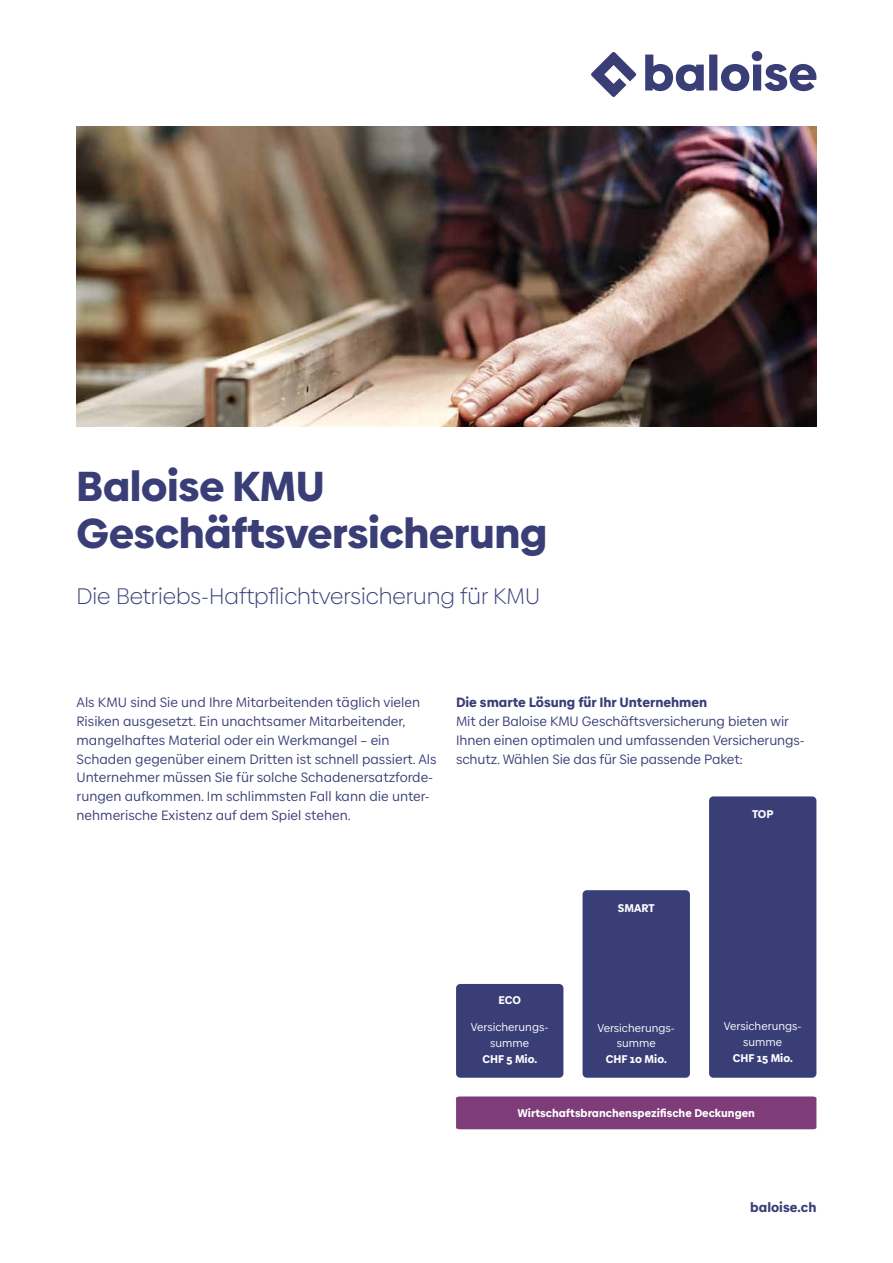
<style>
.page{position:relative;width:893px;height:1263px;background:#fff}
.page>*{position:absolute;margin:0;border:0;box-sizing:border-box;transform-origin:0 0}
.t1{font:900 42px/46.8px "Baloise Create Headline";color:#3a3e77}
.t2{font:300 22.5px "Baloise Create Headline";color:#3a3e77}
.t3{font:13.5px/18.8px "Baloise Create Text";color:#3a3e77}
.t4{font:900 13.5px "Baloise Create Text";color:#3a3e77}
.t5{font:900 11.25px "Baloise Create Text";color:#fff}
.t6{font:11.25px/15.8px "Baloise Create Text";color:#fff;text-align:center}
</style>
<div class="page">
<img style="left:77px;top:126px;width:739px;height:300px">
<div style="left:456px;top:984px;width:107px;height:94px;background:#3a3e77;border-radius:4px"></div>
<div style="left:456px;top:1096px;width:360px;height:33px;background:#7e3c78"></div>
<div style="left:709px;top:796px;width:107px;height:282px;background:#3a3e77;border-radius:4px"></div>
<div style="left:583px;top:890px;width:107px;height:188px;background:#3a3e77;border-radius:4px"></div>
<svg style="left:591px;top:51px;width:225px;height:46px"></svg>
<h1 class="t1" style="left:77px;top:460px;width:472px">Baloise KMU<br>Geschäftsversicherung</h1>
<h2 class="t2" style="left:77px;top:582px;width:465px">Die Betriebs-Haftpflichtversicherung für KMU</h2>
<p class="t3" style="left:77px;top:693px;width:362px">Als KMU sind Sie und Ihre Mitarbeitenden täglich vielen Risiken ausgesetzt. Ein unachtsamer Mitarbeitender, mangelhaftes Material oder ein Werkmangel – ein Schaden gegenüber einem Dritten ist schnell passiert. Als Unternehmer müssen Sie für solche Schadenersatzforde&shy;rungen aufkommen. Im schlimmsten Fall kann die unter&shy;nehmerische Existenz auf dem Spiel stehen.</p>
<p class="t4" style="left:456px;top:693px;width:253px">Die smarte Lösung für Ihr Unternehmen</p>
<p class="t3" style="left:456px;top:712px;width:350px">Mit der Baloise KMU Geschäftsversicherung bieten wir<br>Ihnen einen optimalen und umfassenden Versicherungs&shy;schutz. Wählen Sie das für Sie passende Paket:</p>
<p class="t5" style="left:752px;top:806px;width:23px">TOP</p>
<p class="t5" style="left:498px;top:992px;width:24px">ECO</p>
<p class="t6" style="left:471px;top:1019px;width:79px">Versicherungs&shy;summe</p>
<p class="t5" style="left:482px;top:1051px;width:56px">CHF 5 Mio.</p>
<p class="t5" style="left:618px;top:900px;width:38px">SMART</p>
<p class="t6" style="left:597px;top:1020px;width:79px">Versicherungs&shy;summe</p>
<p class="t5" style="left:606px;top:1051px;width:63px">CHF 10 Mio.</p>
<p class="t6" style="left:724px;top:1018px;width:79px">Versicherungs&shy;summe</p>
<p class="t5" style="left:733px;top:1050px;width:62px">CHF 15 Mio.</p>
<p class="t5" style="left:517px;top:1105px;width:239px">Wirtschaftsbranchenspezifische Deckungen</p>
<p class="t4" style="left:750px;top:1198px;width:68px">baloise.ch</p>
</div>
